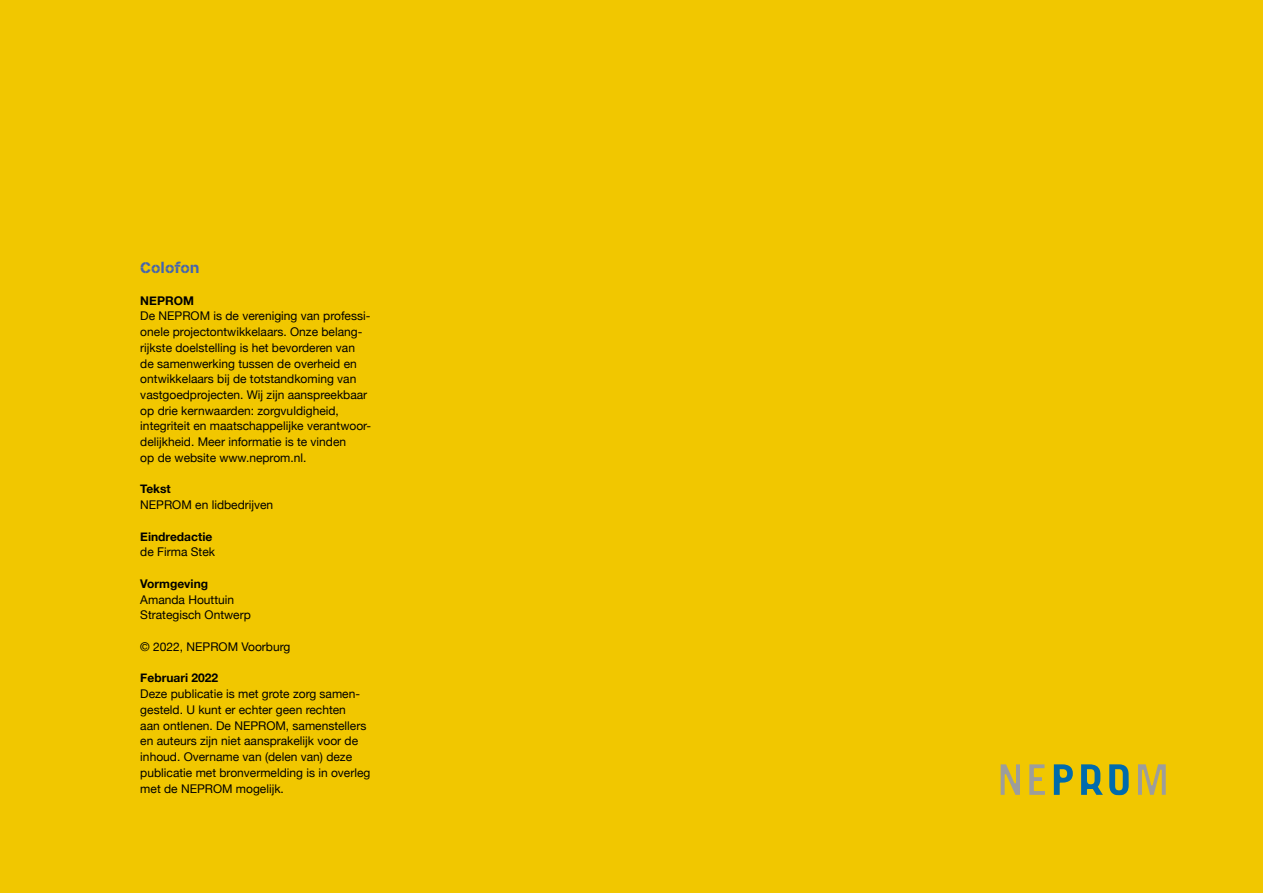
<style>
.page{position:relative;width:1263px;height:893px;background:#f1c700}
.page>*{position:absolute;margin:0;border:0;box-sizing:border-box;transform-origin:0 0}
.t1{font:500 16.5px "Associate Sans Stencil";color:#4565ad}
.t2{font:12px/15.8px "Helvetica Neue";color:#000}
.t3{font:700 12px "Helvetica Neue";color:#000}
</style>
<div class="page">
<svg style="left:1001px;top:764px;width:19px;height:31px"></svg>
<svg style="left:1029px;top:764px;width:16px;height:31px"></svg>
<svg style="left:1109px;top:764px;width:20px;height:31px"></svg>
<svg style="left:1054px;top:764px;width:19px;height:31px"></svg>
<svg style="left:1081px;top:764px;width:22px;height:31px"></svg>
<svg style="left:1138px;top:764px;width:28px;height:31px"></svg>
<h1 class="t1" style="left:140px;top:257px;width:61px">Colofon</h1>
<p class="t3" style="left:140px;top:291px;width:55px">NEPROM</p>
<p class="t2" style="left:140px;top:309px;width:232px">De NEPROM is de vereniging van professi&shy;onele projectontwikkelaars. Onze belang&shy;rijkste doelstelling is het bevorderen van de samenwerking tussen de overheid en ontwikkelaars bij de totstandkoming van vastgoedprojecten. Wij zijn aanspreekbaar op drie kernwaarden: zorgvuldigheid, integriteit en maatschappelijke verantwoor&shy;delijkheid. Meer informatie is te vinden<br>op de website www.neprom.nl.</p>
<p class="t3" style="left:140px;top:480px;width:32px">Tekst</p>
<p class="t2" style="left:140px;top:498px;width:134px">NEPROM en lidbedrijven</p>
<p class="t3" style="left:140px;top:527px;width:73px">Eindredactie</p>
<p class="t2" style="left:140px;top:545px;width:76px">de Firma Stek</p>
<p class="t3" style="left:140px;top:574px;width:69px">Vormgeving</p>
<p class="t2" style="left:140px;top:592px;width:112px">Amanda Houttuin<br>Strategisch Ontwerp</p>
<p class="t2" style="left:140px;top:639px;width:151px">© 2022, NEPROM Voorburg</p>
<p class="t3" style="left:140px;top:669px;width:79px">Februari 2022</p>
<p class="t2" style="left:140px;top:687px;width:232px">Deze publicatie is met grote zorg samen&shy;gesteld. U kunt er echter geen rechten<br>aan ontlenen. De NEPROM, samenstellers en auteurs zijn niet aansprakelijk voor de inhoud. Overname van (delen van) deze publicatie met bronvermelding is in overleg met de NEPROM mogelijk.</p>
</div>
